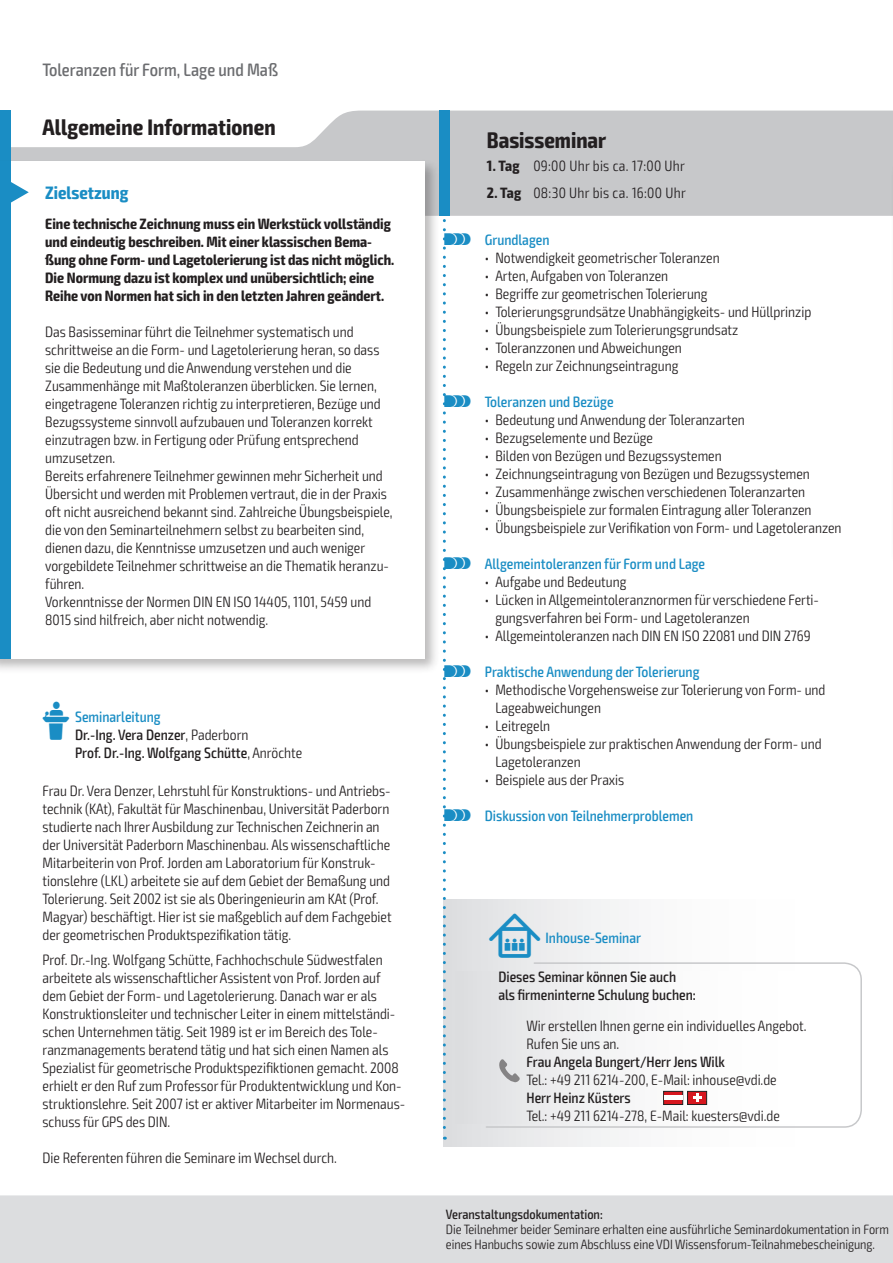
<style>
.page{position:relative;width:893px;height:1263px;background:#fff}
.page>*{position:absolute;margin:0;border:0;box-sizing:border-box;transform-origin:0 0}
.t1{font:700 condensed 22.5px "Exo 2";letter-spacing:.005em;color:#231f20}
.t2{font:500 condensed 18px "Exo 2";color:#6c6d70}
.t3{font:700 condensed 18px "Exo 2";color:#1a8dc4}
.t4{font:300 condensed 15px/18px "Exo 2";color:#231f20}
.t5{font:700 condensed 15px/18px "Exo 2";color:#231f20}
.t6{font:500 condensed 15px/18px "Exo 2";color:#231f20}
.t7{font:500 condensed 15px "Exo 2";color:#1a8dc4}
.t8{font:300 condensed 15px "Exo 2";letter-spacing:.02em;color:#231f20}
.t9{font:300 condensed 13.5px/15px "Exo 2";color:#231f20}
.t10{font:500 condensed 13.5px "Exo 2";color:#231f20}
.s1{font-family:"VDI Iconset S4 A Regular";font-weight:400;font-stretch:normal}
.s2{font-weight:300}
.s3{font-weight:700}
.s4{font-family:"VDI Iconset S4 A Regular";font-weight:400;font-stretch:normal;font-size:15.45px}
</style>
<div class="page">
<div style="left:0;top:1195px;width:893px;height:68px;background:#dcdddf"></div>
<svg style="left:11px;top:111px;width:881px;height:105px;fill:#c7c8ca"></svg>
<div style="left:439px;top:111px;width:11px;height:105px;background:#1a8dc4"></div>
<div style="left:0;top:111px;width:11px;height:57px;background:#1a8dc4"></div>
<hr style="left:892px;top:111px;width:1px;height:57px;background:#004a7f">
<hr style="left:890px;top:159px;width:3px;height:408px;background:#231f20;opacity:.3">
<hr style="left:892px;top:162px;width:1px;height:389px;background:#fff">
<div style="left:0;top:158px;width:440px;height:516px;background:#231f20;opacity:.3"></div>
<div style="left:0;top:161px;width:424px;height:498px;background:#fff"></div>
<div style="left:0;top:161px;width:11px;height:498px;background:#1a8dc4"></div>
<svg style="left:11px;top:182px;width:18px;height:21px"></svg>
<div style="left:443px;top:899px;width:419px;height:247px;background:linear-gradient(to right,#e2e3e5,#fff)"></div>
<svg style="left:485px;top:961px;width:377px;height:167px"></svg>
<div style="left:456px;top:971px;width:383px;height:152px;background:linear-gradient(to right,#e3e3e5,#fff)"></div>
<svg style="left:663px;top:1091px;width:44px;height:14px"></svg>
<hr style="left:664px;top:1096px;width:18px;height:4px;background:#fff">
<svg style="left:499px;top:1059px;width:21px;height:23px"></svg>
<svg style="left:443px;top:219px;width:3px;height:921px"></svg>
<p class="t2" style="left:43px;top:59px;width:237px">Toleranzen für Form, Lage und Maß</p>
<h1 class="t1" style="left:43px;top:113px;width:235px">Allgemeine Informationen</h1>
<p class="t3" style="left:45px;top:181px;width:85px">Zielsetzung</p>
<p class="t5" style="left:45px;top:215px;width:351px">Eine technische Zeichnung muss ein Werkstück vollständig und eindeutig beschreiben. Mit einer klassischen Bema&shy;ßung ohne Form- und Lagetolerierung ist das nicht möglich.<br>Die Normung dazu ist komplex und unübersichtlich; eine Reihe von Normen hat sich in den letzten Jahren geändert.</p>
<p class="t4" style="left:45px;top:323px;width:349px">Das Basisseminar führt die Teilnehmer systematisch und schrittweise an die Form- und Lagetolerierung heran, so dass sie die Bedeutung und die Anwendung verstehen und die Zusammenhänge mit Maßtoleranzen überblicken. Sie lernen, eingetragene Toleranzen richtig zu interpretieren, Bezüge und Bezugssysteme sinnvoll aufzubauen und Toleranzen korrekt einzutragen bzw. in Fertigung oder Prüfung entsprechend umzusetzen.<br>Bereits erfahrenere Teilnehmer gewinnen mehr Sicherheit und Übersicht und werden mit Problemen vertraut, die in der Praxis oft nicht ausreichend bekannt sind. Zahlreiche Übungsbeispiele, die von den Seminarteilnehmern selbst zu bearbeiten sind, dienen dazu, die Kenntnisse umzusetzen und auch weniger vorgebildete Teilnehmer schrittweise an die Thematik heranzu&shy;führen.<br>Vorkenntnisse der Normen DIN EN ISO 14405, 1101, 5459 und 8015 sind hilfreich, aber nicht notwendig.</p>
<p class="t7" style="left:43px;top:708px;width:120px"><span class="s1">L</span> Seminarleitung</p>
<p class="t6" style="left:75px;top:726px;width:229px">Dr.-Ing. Vera Denzer<span class="s2">, Paderborn<br></span>Prof. Dr.-Ing. Wolfgang Schütte<span class="s2">, Anröchte</span></p>
<p class="t4" style="left:43px;top:782px;width:351px">Frau Dr. Vera Denzer, Lehrstuhl für Konstruktions- und Antriebs&shy;technik (KAt), Fakultät für Maschinenbau, Universität Paderborn studierte nach Ihrer Ausbildung zur Technischen Zeichnerin an der Universität Paderborn Maschinenbau. Als wissenschaftliche Mitarbeiterin von Prof. Jorden am Laboratorium für Konstruk&shy;tionslehre (LKL) arbeitete sie auf dem Gebiet der Bemaßung und Tolerierung. Seit 2002 ist sie als Oberingenieurin am KAt (Prof.<br>Magyar) beschäftigt. Hier ist sie maßgeblich auf dem Fachgebiet der geometrischen Produktspezifikation tätig.</p>
<p class="t4" style="left:43px;top:951px;width:364px">Prof. Dr.-Ing. Wolfgang Schütte, Fachhochschule Südwestfalen arbeitete als wissenschaftlicher Assistent von Prof. Jorden auf dem Gebiet der Form- und Lagetolerierung. Danach war er als Konstruktionsleiter und technischer Leiter in einem mittelständi&shy;schen Unternehmen tätig. Seit 1989 ist er im Bereich des Tole&shy;ranzmanagements beratend tätig und hat sich einen Namen als Spezialist für geometrische Produktspezifiktionen gemacht. 2008 erhielt er den Ruf zum Professor für Produktentwicklung und Kon&shy;struktionslehre. Seit 2007 ist er aktiver Mitarbeiter im Normenaus&shy;schuss für GPS des DIN.</p>
<p class="t4" style="left:43px;top:1149px;width:296px">Die Referenten führen die Seminare im Wechsel durch.</p>
<h1 class="t1" style="left:487px;top:126px;width:121px">Basisseminar</h1>
<p class="t8" style="left:487px;top:157px;width:200px"><span class="s3">1. Tag</span> 09:00 Uhr bis ca. 17:00 Uhr</p>
<p class="t8" style="left:487px;top:184px;width:200px"><span class="s3">2. Tag</span> 08:30 Uhr bis ca. 16:00 Uhr</p>
<p class="t7" style="left:444px;top:230px;width:107px"><span class="s1">s</span> Grundlagen</p>
<p class="t4" style="left:485px;top:249px;width:236px">• Notwendigkeit geometrischer Toleranzen</p>
<p class="t4" style="left:485px;top:267px;width:185px">• Arten, Aufgaben von Toleranzen</p>
<p class="t4" style="left:485px;top:285px;width:224px">• Begriffe zur geometrischen Tolerierung</p>
<p class="t4" style="left:485px;top:303px;width:328px">• Tolerierungsgrundsätze Unabhängigkeits- und Hüllprinzip</p>
<p class="t4" style="left:485px;top:321px;width:255px">• Übungsbeispiele zum Tolerierungsgrundsatz</p>
<p class="t4" style="left:485px;top:339px;width:199px">• Toleranzzonen und Abweichungen</p>
<p class="t4" style="left:485px;top:357px;width:195px">• Regeln zur Zeichnungseintragung</p>
<p class="t7" style="left:444px;top:393px;width:171px"><span class="s1">s</span> Toleranzen und Bezüge</p>
<p class="t4" style="left:485px;top:411px;width:262px">• Bedeutung und Anwendung der Toleranzarten</p>
<p class="t4" style="left:485px;top:429px;width:170px">• Bezugselemente und Bezüge</p>
<p class="t4" style="left:485px;top:447px;width:238px">• Bilden von Bezügen und Bezugssystemen</p>
<p class="t4" style="left:485px;top:465px;width:327px">• Zeichnungseintragung von Bezügen und Bezugssystemen</p>
<p class="t4" style="left:485px;top:483px;width:322px">• Zusammenhänge zwischen verschiedenen Toleranzarten</p>
<p class="t4" style="left:485px;top:501px;width:328px">• Übungsbeispiele zur formalen Eintragung aller Toleranzen</p>
<p class="t4" style="left:485px;top:519px;width:358px">• Übungsbeispiele zur Verifikation von Form- und Lagetoleranzen</p>
<p class="t7" style="left:444px;top:555px;width:262px"><span class="s1">s</span> Allgemeintoleranzen für Form und Lage</p>
<p class="t4" style="left:485px;top:573px;width:143px">• Aufgabe und Bedeutung</p>
<p class="t4" style="left:495px;top:591px;width:325px;text-indent:-11px">• Lücken in Allgemeintoleranznormen für verschiedene Ferti&shy;gungsverfahren bei Form- und Lagetoleranzen</p>
<p class="t4" style="left:485px;top:627px;width:327px">• Allgemeintoleranzen nach DIN EN ISO 22081 und DIN 2769</p>
<p class="t7" style="left:444px;top:663px;width:257px"><span class="s1">s</span> Praktische Anwendung der Tolerierung</p>
<p class="t4" style="left:495px;top:681px;width:332px;text-indent:-11px">• Methodische Vorgehensweise zur Tolerierung von Form- und<br>Lageabweichungen</p>
<p class="t4" style="left:485px;top:717px;width:67px">• Leitregeln</p>
<p class="t4" style="left:495px;top:735px;width:328px;text-indent:-11px">• Übungsbeispiele zur praktischen Anwendung der Form- und<br>Lagetoleranzen</p>
<p class="t4" style="left:485px;top:771px;width:141px">• Beispiele aus der Praxis</p>
<p class="t7" style="left:444px;top:807px;width:250px"><span class="s1">s</span> Diskussion von Teilnehmerproblemen</p>
<p class="t7" style="left:489px;top:928px;width:153px"><span class="s4">I</span> Inhouse-Seminar</p>
<p class="t6" style="left:498px;top:968px;width:199px">Dieses Seminar können Sie auch als firmeninterne Schulung buchen:</p>
<p class="t4" style="left:526px;top:1017px;width:282px">Wir erstellen Ihnen gerne ein individuelles Angebot.<br>Rufen Sie uns an.</p>
<p class="t6" style="left:526px;top:1053px;width:200px">Frau Angela Bungert/Herr Jens Wilk</p>
<p class="t4" style="left:526px;top:1071px;width:252px">Tel.: +49 211 6214-200, E-Mail: inhouse@vdi.de</p>
<p class="t6" style="left:526px;top:1089px;width:106px">Herr Heinz Küsters</p>
<p class="t4" style="left:526px;top:1107px;width:255px">Tel.: +49 211 6214-278, E-Mail: kuesters@vdi.de</p>
<p class="t10" style="left:446px;top:1206px;width:158px">Veranstaltungsdokumentation:</p>
<p class="t9" style="left:446px;top:1222px;width:445px">Die Teilnehmer beider Seminare erhalten eine ausführliche Seminardokumentation in Form eines Hanbuchs sowie zum Abschluss eine VDI Wissensforum-Teilnahmebescheinigung.</p>
</div>
